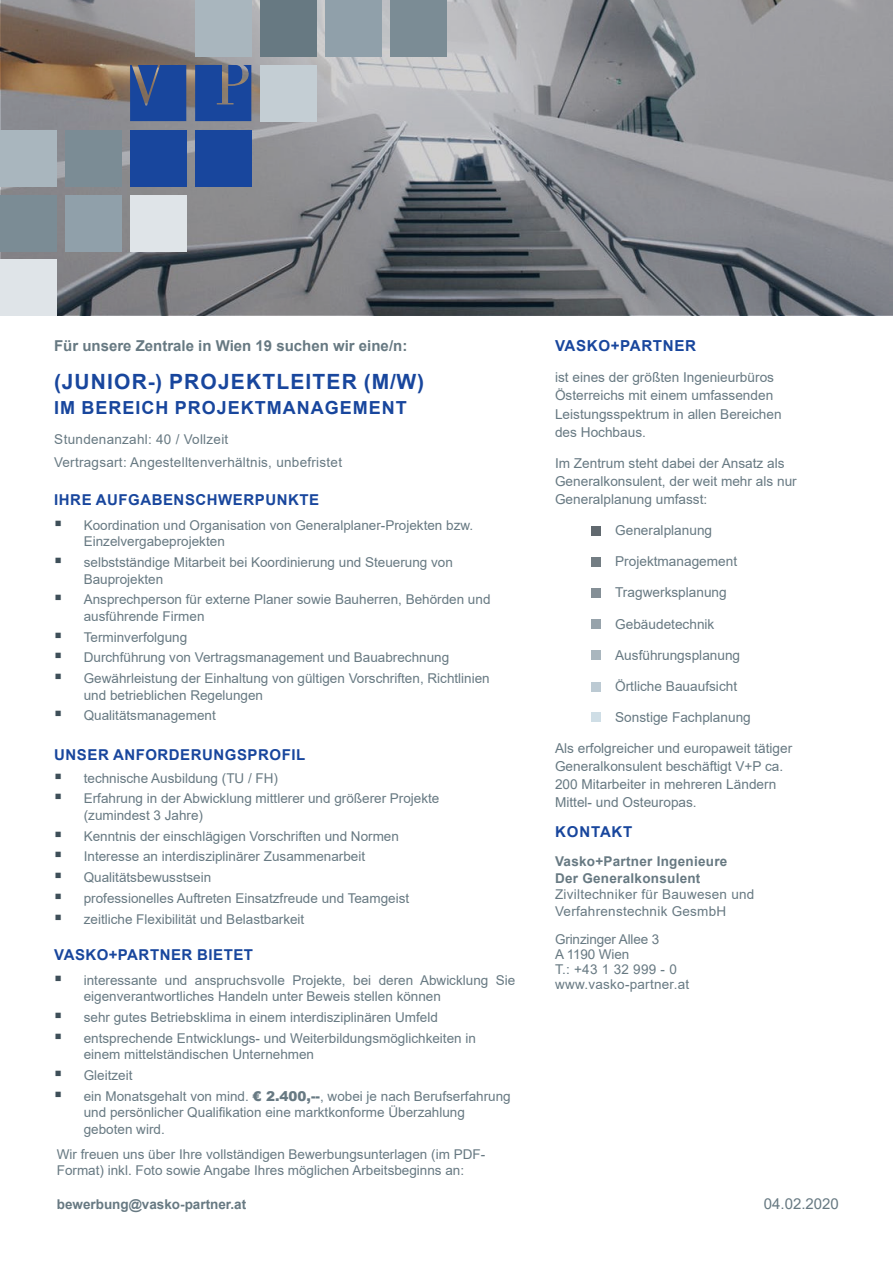
<style>
.page{position:relative;width:893px;height:1263px;background:#fff}
.page>*{position:absolute;margin:0;border:0;box-sizing:border-box;transform-origin:0 0}
.CPY_S{font:700 21px "Arial";letter-spacing:.055em;color:#18469d}
.HL_-_Jobtitel{font:700 18px "Arial";letter-spacing:.055em;color:#18469d}
.Einleitung{font:700 15.15px "Arial";letter-spacing:.04em;color:#18469d}
.CPY{font:700 15px "Arial";letter-spacing:.035em;color:#18469d}
.CPY_S-2{font:700 15px "Arial";color:#677982}
.CPY_Datum{font:15px "Arial";color:#677982}
.Einleitung-2{font:700 15px "Arial";letter-spacing:.055em;color:#18469d}
.Einleitung-3{font:13.65px/18.1px "Arial";color:#677982}
.CPY_Aufzählung__eng{font:13.5px/16.5px "Arial";color:#677982}
.Einleitung-4{font:13.5px/16.5px "Arial";letter-spacing:.02em;color:#677982}
.HL_-_Jobtitel-2{font:13.5px/22.5px "Arial";letter-spacing:.02em;color:#677982}
.Einleitung-5{font:13.5px/15px "Arial";letter-spacing:-.01em;color:#677982}
.CPY_Aufzählung__eng-2{font:700 13.5px "Arial";color:#677982}
.s1{font-weight:900}
.s2{font-weight:700}
</style>
<div class="page">
<div style="left:591px;top:526px;width:10px;height:9px;background:#61696f"></div>
<div style="left:591px;top:557px;width:10px;height:10px;background:#737d83"></div>
<div style="left:591px;top:588px;width:10px;height:10px;background:#848f96"></div>
<div style="left:591px;top:619px;width:10px;height:10px;background:#97a3ab"></div>
<div style="left:591px;top:650px;width:10px;height:9px;background:#a9b6be"></div>
<div style="left:591px;top:682px;width:10px;height:9px;background:#bccad3"></div>
<div style="left:591px;top:712px;width:10px;height:10px;background:#cfdee6"></div>
<svg style="left:1px;top:1px;width:891px;height:314px;background:#86878b"></svg>
<svg style="left:130px;top:65px;width:56px;height:56px;background:#244b97"></svg>
<svg style="left:195px;top:65px;width:56px;height:56px;background:#274d97"></svg>
<div style="left:130px;top:130px;width:56px;height:56px;background:#18469d"></div>
<div style="left:195px;top:130px;width:56px;height:56px;background:#18469d"></div>
<div style="left:260px;top:0;width:56px;height:56px;background:#677982"></div>
<div style="left:130px;top:195px;width:56px;height:56px;background:#dfe4e8"></div>
<div style="left:65px;top:195px;width:56px;height:56px;background:#90a0aa"></div>
<div style="left:65px;top:130px;width:56px;height:56px;background:#7b8c95"></div>
<div style="left:260px;top:65px;width:56px;height:56px;background:#c4ced4"></div>
<div style="left:195px;top:0;width:56px;height:56px;background:#a9b6be"></div>
<div style="left:0;top:195px;width:56px;height:56px;background:#7b8c95"></div>
<div style="left:0;top:130px;width:56px;height:56px;background:#a9b6be"></div>
<div style="left:325px;top:0;width:56px;height:56px;background:#90a0aa"></div>
<div style="left:390px;top:0;width:56px;height:56px;background:#7b8c95"></div>
<div style="left:0;top:260px;width:56px;height:56px;background:#dfe4e8"></div>
<p class="CPY_S-2" style="left:54px;top:335px;width:355px">Für unsere Zentrale in Wien 19 suchen wir eine/n:</p>
<p class="CPY_S" style="left:54px;top:367px;width:372px">(JUNIOR-) PROJEKTLEITER (M/W)</p>
<p class="HL_-_Jobtitel" style="left:54px;top:395px;width:354px">IM BEREICH PROJEKTMANAGEMENT</p>
<p class="HL_-_Jobtitel-2" style="left:54px;top:428px;width:290px">Stundenanzahl: 40 / Vollzeit<br>Vertragsart: Angestelltenverhältnis, unbefristet</p>
<p class="CPY" style="left:54px;top:489px;width:266px">IHRE AUFGABENSCHWERPUNKTE</p>
<p class="CPY_Aufzählung__eng" style="left:84px;top:517px;width:391px">Koordination und Organisation von Generalplaner-Projekten bzw.<br>Einzelvergabeprojekten</p>
<p class="CPY_Aufzählung__eng" style="left:84px;top:554px;width:371px">selbstständige Mitarbeit bei Koordinierung und Steuerung von<br>Bauprojekten</p>
<p class="CPY_Aufzählung__eng" style="left:84px;top:591px;width:408px">Ansprechperson für externe Planer sowie Bauherren, Behörden und ausführende Firmen</p>
<p class="CPY_Aufzählung__eng" style="left:84px;top:629px;width:105px">Terminverfolgung</p>
<p class="CPY_Aufzählung__eng" style="left:84px;top:649px;width:367px">Durchführung von Vertragsmanagement und Bauabrechnung</p>
<p class="CPY_Aufzählung__eng" style="left:84px;top:670px;width:407px">Gewährleistung der Einhaltung von gültigen Vorschriften, Richtlinien und betrieblichen Regelungen</p>
<p class="CPY_Aufzählung__eng" style="left:84px;top:707px;width:134px">Qualitätsmanagement</p>
<p class="CPY" style="left:54px;top:744px;width:252px">UNSER ANFORDERUNGSPROFIL</p>
<p class="CPY_Aufzählung__eng" style="left:84px;top:769px;width:196px">technische Ausbildung (TU / FH)</p>
<p class="CPY_Aufzählung__eng" style="left:84px;top:790px;width:357px">Erfahrung in der Abwicklung mittlerer und größerer Projekte (zumindest 3 Jahre)</p>
<p class="CPY_Aufzählung__eng" style="left:84px;top:827px;width:317px">Kenntnis der einschlägigen Vorschriften und Normen</p>
<p class="CPY_Aufzählung__eng" style="left:84px;top:848px;width:283px">Interesse an interdisziplinärer Zusammenarbeit</p>
<p class="CPY_Aufzählung__eng" style="left:84px;top:869px;width:129px">Qualitätsbewusstsein</p>
<p class="CPY_Aufzählung__eng" style="left:84px;top:890px;width:327px">professionelles Auftreten Einsatzfreude und Teamgeist</p>
<p class="CPY_Aufzählung__eng" style="left:84px;top:910px;width:222px">zeitliche Flexibilität und Belastbarkeit</p>
<p class="CPY" style="left:54px;top:944px;width:200px">VASKO+PARTNER BIETET</p>
<p class="CPY_Aufzählung__eng" style="left:84px;top:972px;width:433px">interessante und anspruchsvolle Projekte, bei deren Abwicklung Sie eigenverantwortliches Handeln unter Beweis stellen können</p>
<p class="CPY_Aufzählung__eng" style="left:84px;top:1009px;width:356px">sehr gutes Betriebsklima in einem interdisziplinären Umfeld</p>
<p class="CPY_Aufzählung__eng" style="left:84px;top:1030px;width:394px">entsprechende Entwicklungs- und Weiterbildungsmöglichkeiten in einem mittelständischen Unternehmen</p>
<p class="CPY_Aufzählung__eng" style="left:84px;top:1067px;width:50px">Gleitzeit</p>
<p class="CPY_Aufzählung__eng" style="left:84px;top:1088px;width:428px">ein Monatsgehalt von mind. <span class="s1">€ 2.400,--</span>, wobei je nach Berufserfahrung und persönlicher Qualifikation eine marktkonforme Überzahlung geboten wird.</p>
<p class="CPY_Aufzählung__eng" style="left:57px;top:1146px;width:430px">Wir freuen uns über Ihre vollständigen Bewerbungsunterlagen (im PDF-<br>Format) inkl. Foto sowie Angabe Ihres möglichen Arbeitsbeginns an:</p>
<p class="CPY_Aufzählung__eng-2" style="left:57px;top:1195px;width:191px">bewerbung@vasko-partner.at</p>
<p class="Einleitung" style="left:555px;top:335px;width:142px">VASKO+PARTNER</p>
<p class="Einleitung-3" style="left:555px;top:368px;width:228px">ist eines der größten Ingenieurbüros<br>Österreichs mit einem umfassenden<br>Leistungsspektrum in allen Bereichen des Hochbaus.</p>
<p class="Einleitung-3" style="left:555px;top:454px;width:243px">Im Zentrum steht dabei der Ansatz als<br>Generalkonsulent, der weit mehr als nur<br>Generalplanung umfasst:</p>
<p class="Einleitung-3" style="left:615px;top:521px;width:99px">Generalplanung</p>
<p class="Einleitung-3" style="left:615px;top:552px;width:124px">Projektmanagement</p>
<p class="Einleitung-3" style="left:615px;top:583px;width:113px">Tragwerksplanung</p>
<p class="Einleitung-3" style="left:615px;top:614px;width:101px">Gebäudetechnik</p>
<p class="Einleitung-3" style="left:615px;top:646px;width:127px">Ausführungsplanung</p>
<p class="Einleitung-3" style="left:615px;top:677px;width:124px">Örtliche Bauaufsicht</p>
<p class="Einleitung-3" style="left:615px;top:708px;width:137px">Sonstige Fachplanung</p>
<p class="Einleitung-3" style="left:555px;top:739px;width:239px">Als erfolgreicher und europaweit tätiger Generalkonsulent beschäftigt V+P ca.<br>200 Mitarbeiter in mehreren Ländern Mittel- und Osteuropas.</p>
<p class="Einleitung-2" style="left:555px;top:821px;width:79px">KONTAKT</p>
<p class="Einleitung-4" style="left:555px;top:853px;width:201px"><span class="s2">Vasko+Partner Ingenieure<br>Der Generalkonsulent<br></span>Ziviltechniker für Bauwesen und<br>Verfahrenstechnik GesmbH</p>
<p class="Einleitung-5" style="left:555px;top:931px;width:136px">Grinzinger Allee 3<br>A 1190 Wien<br>T.: +43 1 32 999 - 0 www.vasko-partner.at</p>
<p class="CPY_Datum" style="left:764px;top:1193px;width:77px">04.02.2020</p>
</div>
